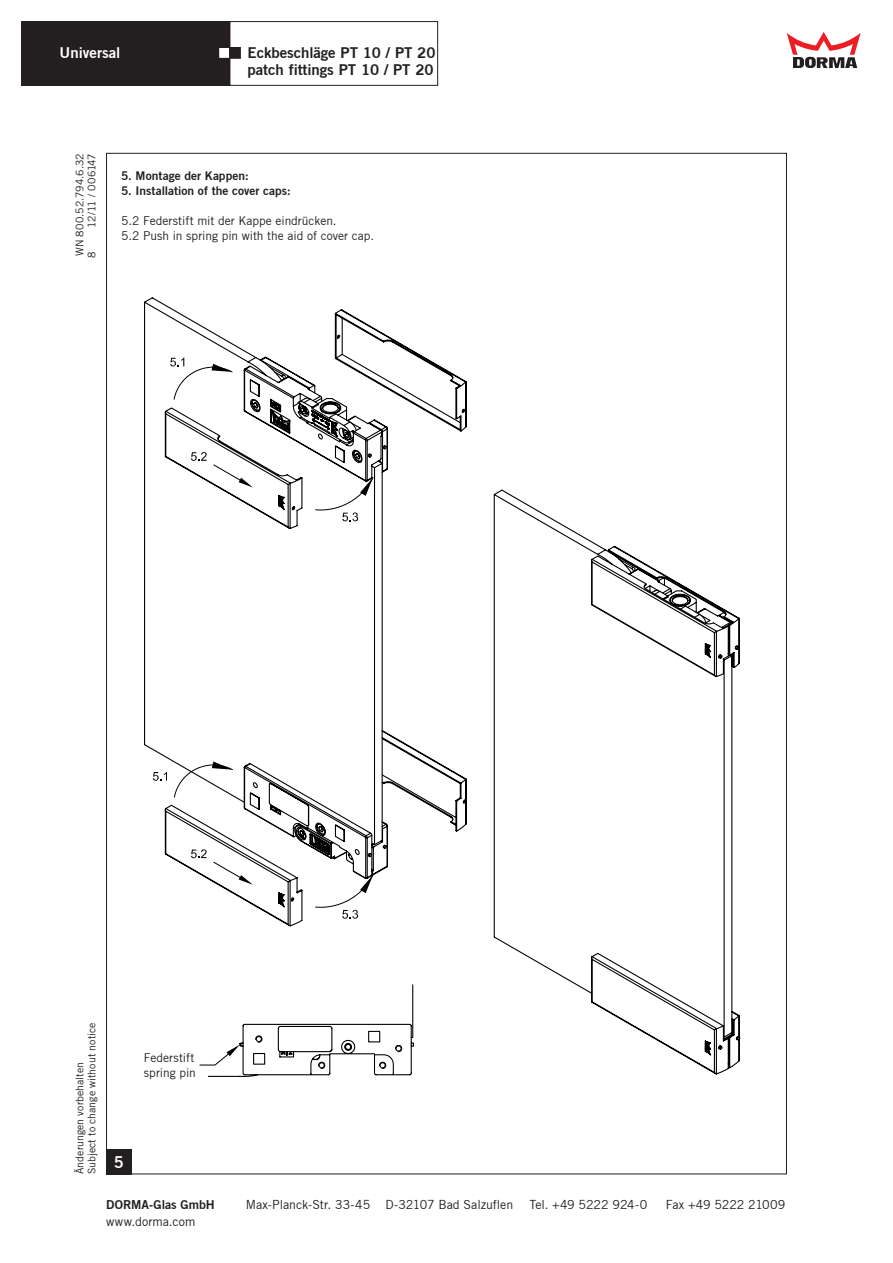
<style>
.page{position:relative;width:893px;height:1263px;background:#fff}
.page>*{position:absolute;margin:0;border:0;box-sizing:border-box;transform-origin:0 0}
.DORMA_Nummerierung{font:16.5px "Trade Gothic Bold Two";color:#fff}
.t1{font:15px/16.5px "Trade Gothic Bold Two";letter-spacing:-.005em;color:#231f20}
.t2{font:15px "Trade Gothic Bold Two";color:#fff}
.DORMA_Fußzeile{font:12.3px "Trade Gothic";letter-spacing:-.005em;color:#231f20}
.DORMA_Fußzeile-2{font:12.3px "Trade Gothic Bold Two";color:#231f20}
.DORMA_Fließtext{font:12px "Trade Gothic";color:#231f20}
.DORMA_Headlines{font:12px "Trade Gothic Bold Two";color:#231f20}
.DORMA_Text_in_Grafik{font:12px "Trade Gothic";color:#231f20}
.DORMA__Änderungen_vo{font:10.5px/12px "Trade Gothic";letter-spacing:.005em;color:#231f20}
.DORMA__Änderungen_vo-2{font:10.5px "Trade Gothic";letter-spacing:-.04em;color:#231f20}
</style>
<div class="page">
<div style="left:21px;top:21px;width:209px;height:65px;background:#231f20"></div>
<div style="left:230px;top:21px;width:208px;height:65px;border:1px solid #231f20"></div>
<div style="left:219px;top:48px;width:11px;height:10px;background:#fff"></div>
<div style="left:218px;top:47px;width:12px;height:12px;border:1px solid #231f20"></div>
<div style="left:230px;top:48px;width:10px;height:10px;background:#231f20"></div>
<div style="left:229px;top:47px;width:12px;height:11px;border:1px solid #231f20"></div>
<svg style="left:787px;top:32px;width:74px;height:36px"></svg>
<div style="left:106px;top:1149px;width:26px;height:25px;background:#231f20"></div>
<svg style="left:653px;top:1038px;width:87px;height:37px"></svg>
<svg style="left:493px;top:489px;width:247px;height:549px"></svg>
<svg style="left:144px;top:297px;width:240px;height:549px"></svg>
<svg style="left:249px;top:334px;width:218px;height:498px"></svg>
<svg style="left:259px;top:356px;width:130px;height:108px"></svg>
<svg style="left:170px;top:358px;width:63px;height:42px"></svg>
<svg style="left:191px;top:849px;width:16px;height:9px"></svg>
<svg style="left:174px;top:761px;width:39px;height:37px"></svg>
<svg style="left:153px;top:772px;width:14px;height:9px"></svg>
<svg style="left:191px;top:452px;width:16px;height:9px"></svg>
<svg style="left:213px;top:464px;width:189px;height:463px"></svg>
<svg style="left:199px;top:984px;width:215px;height:93px"></svg>
<svg style="left:702px;top:642px;width:39px;height:408px"></svg>
<p class="t2" style="left:60px;top:44px;width:62px">Universal</p>
<p class="t1" style="left:248px;top:44px;width:189px">Eckbeschläge PT 10 / PT 20 patch fittings PT 10 / PT 20</p>
<p class="DORMA__Änderungen_vo" style="left:74px;top:258px;width:106px;rotate:-90deg">WN 800.52.794.6.32<br>8</p>
<p class="DORMA__Änderungen_vo-2" style="left:85px;top:228px;width:77px;rotate:-90deg">12/11 / 006147</p>
<p class="DORMA_Headlines" style="left:121px;top:168px;width:129px">5. Montage der Kappen:</p>
<p class="DORMA_Headlines" style="left:121px;top:183px;width:171px">5. Installation of the cover caps:</p>
<p class="DORMA_Fließtext" style="left:121px;top:214px;width:217px">5.2 Federstift mit der Kappe eindrücken.</p>
<p class="DORMA_Fließtext" style="left:121px;top:229px;width:254px">5.2 Push in spring pin with the aid of cover cap.</p>
<p class="DORMA__Änderungen_vo" style="left:86px;top:1174px;width:153px;rotate:-90deg">Subject to change without notice</p>
<p class="DORMA__Änderungen_vo" style="left:74px;top:1174px;width:114px;rotate:-90deg">Änderungen vorbehalten</p>
<p class="DORMA_Nummerierung" style="left:114px;top:1152px;width:12px">5</p>
<p class="DORMA_Text_in_Grafik" style="left:144px;top:1050px;width:52px">Federstift</p>
<p class="DORMA_Text_in_Grafik" style="left:144px;top:1065px;width:53px">spring pin</p>
<p class="DORMA_Fußzeile-2" style="left:106px;top:1196px;width:110px">DORMA-Glas GmbH</p>
<p class="DORMA_Fußzeile" style="left:246px;top:1197px;width:269px">Max-Planck-Str. 33-45 D-32107 Bad Salzuflen</p>
<p class="DORMA_Fußzeile" style="left:529px;top:1197px;width:119px">Tel. +49 5222 924-0</p>
<p class="DORMA_Fußzeile" style="left:666px;top:1197px;width:121px">Fax +49 5222 21009</p>
<p class="DORMA_Fußzeile" style="left:106px;top:1214px;width:91px">www.dorma.com</p>
</div>
